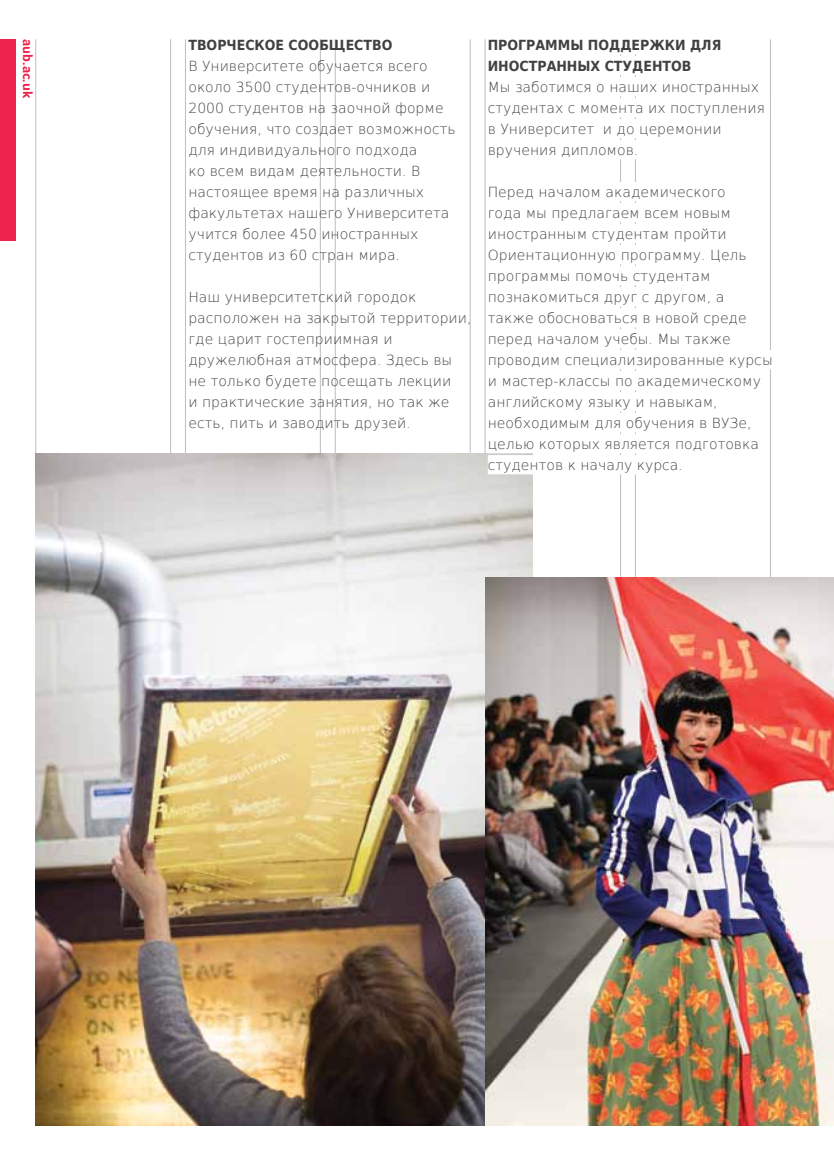
<style>
.page{position:relative;width:834px;height:1166px;background:#fff}
.page>*{position:absolute;margin:0;border:0;box-sizing:border-box;transform-origin:0 0}
.t1{font:200 14px/21px "DejaVu Sans";color:#414042}
.t2{font:700 14px/21px "DejaVu Sans Condensed";color:#414042}
.t3{font:700 14px "Foco";color:#ee234c}
</style>
<div class="page">
<hr style="left:35px;top:39px;width:1px;height:1087px;background:#bcbec0">
<hr style="left:170px;top:39px;width:1px;height:1087px;background:#bcbec0">
<hr style="left:185px;top:39px;width:1px;height:1087px;background:#bcbec0">
<hr style="left:320px;top:39px;width:1px;height:1087px;background:#bcbec0">
<hr style="left:335px;top:39px;width:1px;height:1087px;background:#bcbec0">
<hr style="left:470px;top:39px;width:1px;height:1087px;background:#bcbec0">
<hr style="left:484px;top:39px;width:1px;height:1087px;background:#bcbec0">
<hr style="left:620px;top:39px;width:1px;height:1087px;background:#bcbec0">
<hr style="left:635px;top:39px;width:1px;height:1087px;background:#bcbec0">
<hr style="left:770px;top:39px;width:1px;height:1087px;background:#bcbec0">
<img style="left:36px;top:454px;width:496px;height:672px">
<img style="left:485px;top:577px;width:348px;height:549px">
<div style="left:0;top:39px;width:16px;height:202px;background:#ee234c"></div>
<div style="left:487px;top:35px;width:238px;height:19px;background:#fff"></div>
<div style="left:487px;top:56px;width:204px;height:19px;background:#fff"></div>
<div style="left:487px;top:77px;width:276px;height:19px;background:#fff"></div>
<div style="left:487px;top:98px;width:282px;height:19px;background:#fff"></div>
<div style="left:487px;top:119px;width:238px;height:19px;background:#fff"></div>
<div style="left:487px;top:140px;width:151px;height:19px;background:#fff"></div>
<div style="left:487px;top:182px;width:243px;height:19px;background:#fff"></div>
<div style="left:487px;top:203px;width:248px;height:19px;background:#fff"></div>
<div style="left:487px;top:224px;width:244px;height:19px;background:#fff"></div>
<div style="left:487px;top:245px;width:264px;height:19px;background:#fff"></div>
<div style="left:487px;top:266px;width:228px;height:19px;background:#fff"></div>
<div style="left:487px;top:287px;width:241px;height:19px;background:#fff"></div>
<div style="left:487px;top:308px;width:264px;height:19px;background:#fff"></div>
<div style="left:487px;top:329px;width:248px;height:19px;background:#fff"></div>
<div style="left:487px;top:350px;width:285px;height:19px;background:#fff"></div>
<div style="left:487px;top:371px;width:278px;height:19px;background:#fff"></div>
<div style="left:487px;top:392px;width:235px;height:19px;background:#fff"></div>
<div style="left:487px;top:413px;width:269px;height:19px;background:#fff"></div>
<div style="left:487px;top:434px;width:276px;height:19px;background:#fff"></div>
<div style="left:487px;top:455px;width:200px;height:19px;background:#fff"></div>
<p class="t3" style="left:36px;top:39px;width:60px;rotate:90deg">aub.ac.uk</p>
<p class="t2" style="left:188px;top:34px;width:205px">ТВОРЧЕСКОЕ СООБЩЕСТВО</p>
<p class="t1" style="left:188px;top:55px;width:269px">В Университете обучается всего около 3500 студентов-очников и<br>2000 студентов на заочной форме обучения, что создает возможность для индивидуального подхода<br>ко всем видам деятельности. В настоящее время на различных факультетах нашего Университета учится более 450 иностранных студентов из 60 стран мира.</p>
<p class="t1" style="left:188px;top:286px;width:284px">Наш университетский городок расположен на закрытой территории, где царит гостеприимная и дружелюбная атмосфера. Здесь вы не только будете посещать лекции<br>и практические занятия, но так же есть, пить и заводить друзей.</p>
<p class="t2" style="left:487px;top:34px;width:235px">ПРОГРАММЫ ПОДДЕРЖКИ ДЛЯ<br>ИНОСТРАННЫХ СТУДЕНТОВ</p>
<p class="t1" style="left:487px;top:76px;width:278px">Мы заботимся о наших иностранных студентах с момента их поступления в Университет и до церемонии вручения дипломов.</p>
<p class="t1" style="left:487px;top:181px;width:286px">Перед началом академического<br>года мы предлагаем всем новым иностранным студентам пройти<br>Ориентационную программу. Цель программы помочь студентам познакомиться друг с другом, а также обосноваться в новой среде перед началом учебы. Мы также проводим специализированные курсы и мастер-классы по академическому английскому языку и навыкам, необходимым для обучения в ВУЗе, целью которых является подготовка студентов к началу курса.</p>
</div>
